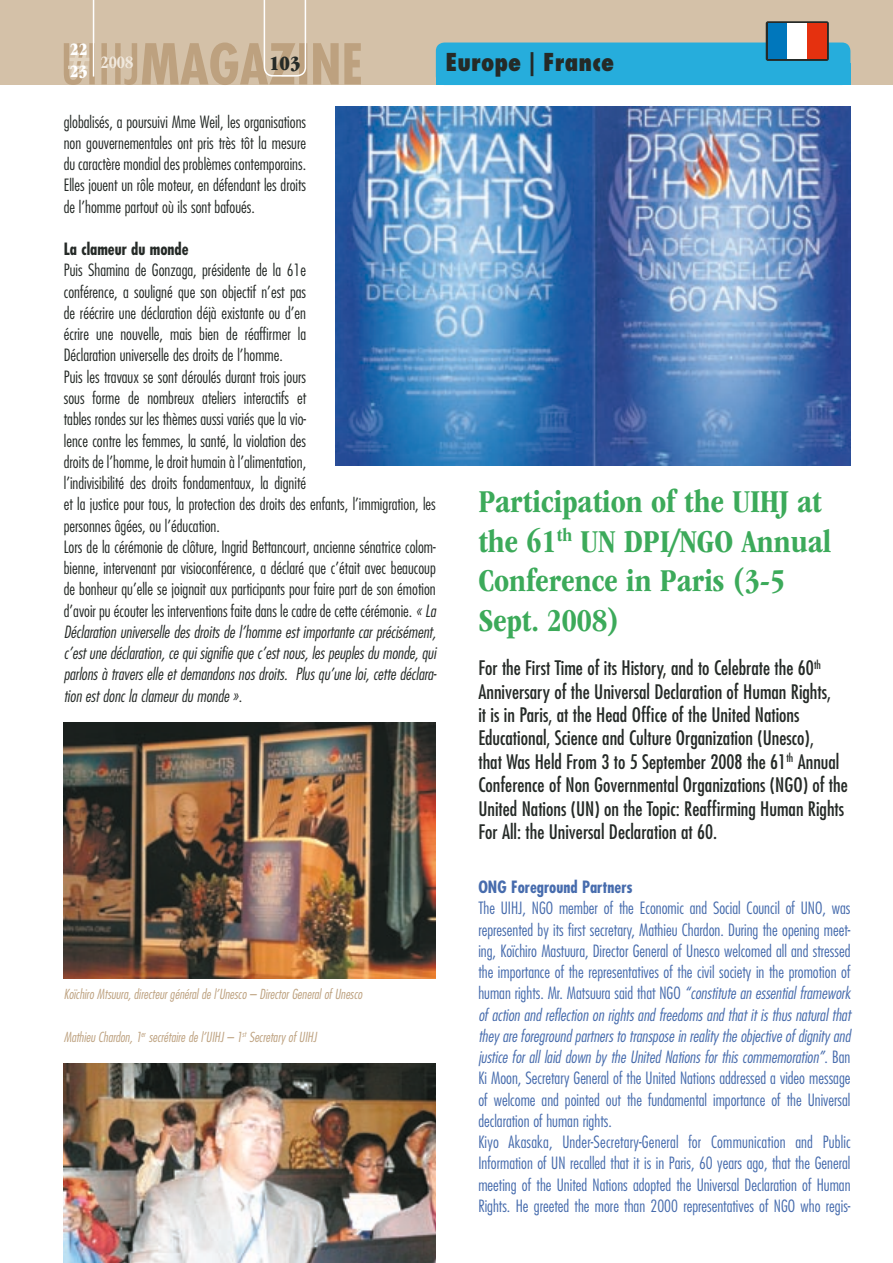
<style>
.page{position:relative;width:893px;height:1263px;background:#fff}
.page>*{position:absolute;margin:0;border:0;box-sizing:border-box;transform-origin:0 0}
.t1{font:700 condensed 33px/39.6px "ITC Garamond Std";color:#3caa5a}
.t2{font:800 condensed 24px "Futura Std";color:#252a27}
.t3{font:21px "ITC Garamond Std Ult Cond";color:#252a27}
.t4{font:condensed 19.5px/23.4px "Futura Std";color:#252a27}
.t5{font:700 condensed 18px "ITC Garamond Std";color:#f1e9de}
.t6{font:18px/21.6px "ITC Garamond Std Ult Cond";color:#fff}
.t7{font:300 condensed 16.5px/21.3px "Futura Std";color:#252a27;text-align:justify}
.t8{font:300 condensed 16.5px/21.3px "Futura Std";color:#476cad}
.t9{font:700 condensed 16.5px "Futura Std";color:#476cad}
.t10{font:700 condensed 16.5px "Futura Std";color:#252a27}
.t11{font:italic 300 condensed 13.5px "Futura Std";color:#bda17f}
.s1{font-style:italic}
</style>
<div class="page">
<div style="left:0;top:0;width:893px;height:85px;background:#d4c1a8"></div>
<svg style="left:64px;top:0;width:297px;height:85px"></svg>
<div style="left:436px;top:43px;width:414px;height:42px;background:#26addc;border-radius:9px"></div>
<div style="left:766px;top:21px;width:63px;height:40px;background:#252a27;border-radius:2px"></div>
<div style="left:768px;top:23px;width:19px;height:36px;background:#0077bc"></div>
<div style="left:787px;top:23px;width:20px;height:36px;background:#fff"></div>
<div style="left:807px;top:23px;width:20px;height:36px;background:#e5310f"></div>
<img style="left:336px;top:106px;width:514px;height:359px">
<img style="left:64px;top:723px;width:372px;height:255px">
<img style="left:64px;top:1063px;width:372px;height:200px">
<p class="t6" style="left:70px;top:39px;width:19px">22<br>23</p>
<h2 class="t2" style="left:446px;top:47px;width:170px">Europe | France</h2>
<p class="t7" style="left:64px;top:111px;width:244px">globalisés, a poursuivi Mme Weil, les organisations non gouvernementales ont pris très tôt la mesure du caractère mondial des problèmes contemporains.<br>Elles jouent un rôle moteur, en défendant les droits de l’homme partout où ils sont bafoués.</p>
<p class="t10" style="left:64px;top:239px;width:126px">La clameur du monde</p>
<p class="t7" style="left:64px;top:260px;width:374px;text-align:left">Puis Shamina de Gonzaga, présidente de la 61e<br>conférence, a souligné que son objectif n’est pas<br>de réécrire une déclaration déjà existante ou d’en<br>écrire une nouvelle, mais bien de réaffirmer la<br>Déclaration universelle des droits de l’homme.<br>Puis les travaux se sont déroulés durant trois jours<br>sous forme de nombreux ateliers interactifs et<br>tables rondes sur les thèmes aussi variés que la vio-<br>lence contre les femmes, la santé, la violation des<br>droits de l’homme, le droit humain à l’alimentation,<br>l’indivisibilité des droits fondamentaux, la dignité<br>et la justice pour tous, la protection des droits des enfants, l’immigration, les personnes âgées, ou l’éducation.<br>Lors de la cérémonie de clôture, Ingrid Bettancourt, ancienne sénatrice colom&shy;bienne, intervenant par visioconférence, a déclaré que c’était avec beaucoup de bonheur qu’elle se joignait aux participants pour faire part de son émotion d’avoir pu écouter les interventions faite dans le cadre de cette cérémonie. <span class="s1">« La Déclaration universelle des droits de l’homme est importante car précisément, c’est une déclaration, ce qui signifie que c’est nous, les peuples du monde, qui parlons à travers elle et demandons nos droits. Plus qu’une loi, cette déclara&shy;tion est donc la clameur du monde »</span>.</p>
<p class="t5" style="left:100px;top:52px;width:34px">2008</p>
<p class="t3" style="left:269px;top:51px;width:33px">103</p>
<h1 class="t1" style="left:478px;top:482px;width:354px">Participation of the UIHJ at the 61<sup>th</sup> UN DPI/NGO Annual<br>Conference in Paris (3-5<br>Sept. 2008)</h1>
<p class="t4" style="left:478px;top:656px;width:371px">For the First Time of its History, and to Celebrate the 60<sup>th </sup>Anniversary of the Universal Declaration of Human Rights,<br>it is in Paris, at the Head Office of the United Nations Educational, Science and Culture Organization (Unesco),<br>that Was Held From 3 to 5 September 2008 the 61<sup>th</sup> Annual Conference of Non Governmental Organizations (NGO) of the United Nations (UN) on the Topic: Reaffirming Human Rights For All: the Universal Declaration at 60.</p>
<p class="t11" style="left:64px;top:986px;width:300px">Koïchiro Mtsuura, directeur général de l’Unesco – Director General of Unesco</p>
<p class="t11" style="left:64px;top:1029px;width:254px">Mathieu Chardon, 1<sup>er</sup> secrétaire de l’UIHJ – 1<sup>st</sup> Secretary of UIHJ</p>
<p class="t9" style="left:478px;top:877px;width:156px">ONG Foreground Partners</p>
<p class="t8" style="left:478px;top:897px;width:374px">The UIHJ, NGO member of the Economic and Social Council of UNO, was represented by its first secretary, Mathieu Chardon. During the opening meet&shy;ing, Koïchiro Mastuura, Director General of Unesco welcomed all and stressed the importance of the representatives of the civil society in the promotion of human rights. Mr. Matsuura said that NGO <span class="s1">“constitute an essential framework of action and reflection on rights and freedoms and that it is thus natural that they are foreground partners to transpose in reality the objective of dignity and justice for all laid down by the United Nations for this commemoration”</span>. Ban Ki Moon, Secretary General of the United Nations addressed a video message of welcome and pointed out the fundamental importance of the Universal declaration of human rights.<br>Kiyo Akasaka, Under-Secretary-General for Communication and Public Information of UN recalled that it is in Paris, 60 years ago, that the General meeting of the United Nations adopted the Universal Declaration of Human Rights. He greeted the more than 2000 representatives of NGO who regis-</p>
</div>
